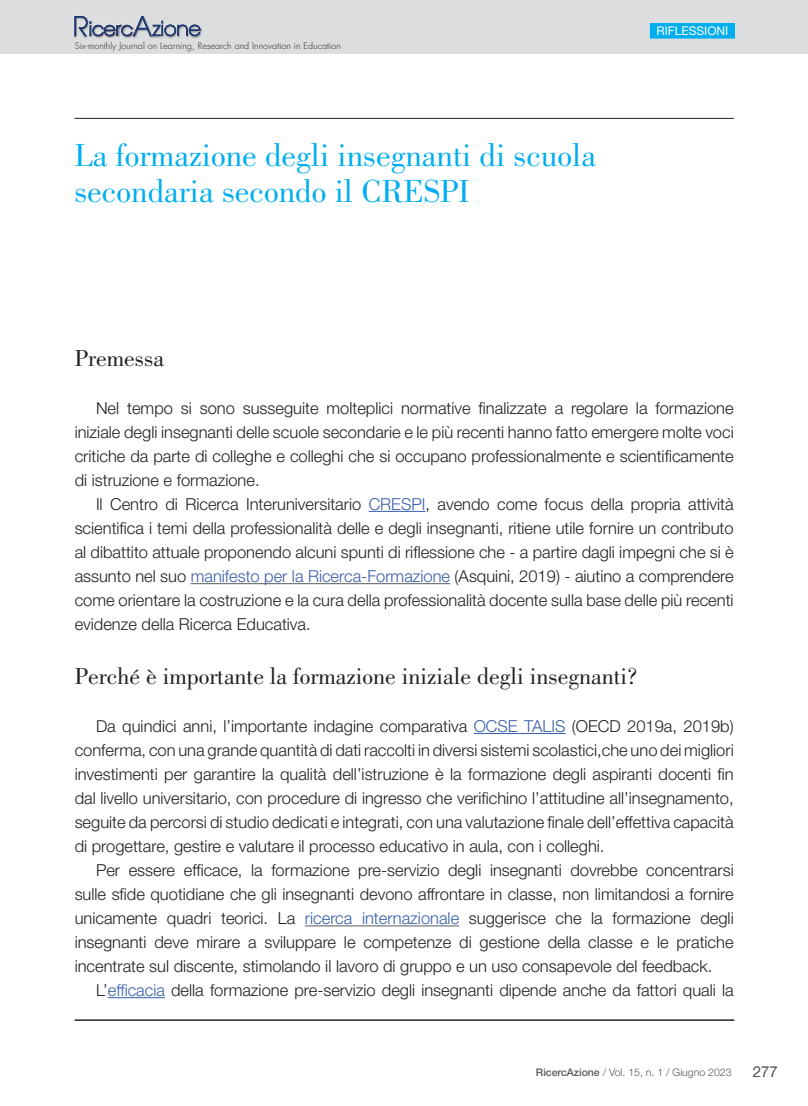
<style>
.page{position:relative;width:808px;height:1106px;background:#fff}
.page>*{position:absolute;margin:0;border:0;box-sizing:border-box;transform-origin:0 0}
.t1{font:33px/36px "Bodoni";color:#00aeef}
.t2{font:24px "Bodoni";color:#231f20}
.t3{font:300 16.5px/24px "Helvetica Neue LT Std";color:#231f20;text-align:justify}
.t4{font:300 15px "Helvetica Neue LT Std";color:#57585a}
.t5{font:12px "Helvetica Neue LT Std";color:#fff}
.t6{font:300 10.5px "Helvetica Neue LT Std";color:#57585a}
.t7{font:300 9px "Futura";letter-spacing:.01em;color:#6c6d70}
.s1{color:#375eab}
.s2{font-weight:500}
</style>
<div class="page">
<hr style="left:75px;top:1019px;width:659px;height:1px;background:#231f20">
<div style="left:0;top:0;width:808px;height:54px;background:#dcdddf"></div>
<div style="left:651px;top:24px;width:83px;height:14px;background:#00aeef"></div>
<div style="left:650px;top:23px;width:85px;height:16px;border:2px solid #00aeef"></div>
<hr style="left:74px;top:118px;width:660px;height:1px;background:#231f20">
<div style="left:73px;top:15px;width:17px;height:24px;background:#231f20;opacity:.3"></div>
<div style="left:87px;top:18px;width:47px;height:19px;background:#d1d1d3"></div>
<div style="left:88px;top:20px;width:47px;height:19px;background:#231f20;opacity:.5"></div>
<div style="left:131px;top:15px;width:23px;height:24px;background:#231f20;opacity:.3"></div>
<div style="left:150px;top:18px;width:52px;height:19px;background:#dcdddf"></div>
<div style="left:151px;top:20px;width:52px;height:19px;background:#231f20;opacity:.3"></div>
<svg style="left:74px;top:16px;width:126px;height:20px"></svg>
<hr style="left:369px;top:511px;width:56px;height:1px;background:#375eab">
<hr style="left:191px;top:583px;width:259px;height:1px;background:#57585a">
<hr style="left:474px;top:733px;width:91px;height:1px;background:#375eab">
<hr style="left:305px;top:925px;width:154px;height:1px;background:#57585a">
<hr style="left:108px;top:997px;width:57px;height:1px;background:#375eab">
<p class="t7" style="left:75px;top:40px;width:268px">Six-monthly Journal on Learning, Research and Innovation in Education</p>
<h1 class="t1" style="left:74px;top:137px;width:523px">La formazione degli insegnanti di scuola secondaria secondo il CRESPI</h1>
<p class="t5" style="left:656px;top:24px;width:73px">RIFLESSIONI</p>
<h2 class="t2" style="left:75px;top:345px;width:91px">Premessa</h2>
<p class="t3" style="left:75px;top:396px;width:660px;text-indent:21px">Nel tempo si sono susseguite molteplici normative finalizzate a regolare la formazione iniziale degli insegnanti delle scuole secondarie e le più recenti hanno fatto emergere molte voci critiche da parte di colleghe e colleghi che si occupano professionalmente e scientificamente di istruzione e formazione.</p>
<p class="t3" style="left:75px;top:492px;width:660px;text-indent:21px">Il Centro di Ricerca Interuniversitario <span class="s1">CRESPI</span>, avendo come focus della propria attività scientifica i temi della professionalità delle e degli insegnanti, ritiene utile fornire un contributo al dibattito attuale proponendo alcuni spunti di riflessione che - a partire dagli impegni che si è assunto nel suo <span class="s1">manifesto per la Ricerca-Formazione</span> (Asquini, 2019) - aiutino a comprendere come orientare la costruzione e la cura della professionalità docente sulla base delle più recenti evidenze della Ricerca Educativa.</p>
<h2 class="t2" style="left:75px;top:663px;width:565px">Perché è importante la formazione iniziale degli insegnanti?</h2>
<p class="t3" style="left:75px;top:714px;width:660px;text-indent:21px">Da quindici anni, l’importante indagine comparativa <span class="s1">OCSE TALIS</span> (OECD 2019a, 2019b) conferma, con una grande quantità di dati raccolti in diversi sistemi scolastici,che uno dei migliori investimenti per garantire la qualità dell’istruzione è la formazione degli aspiranti docenti fin dal livello universitario, con procedure di ingresso che verifichino l’attitudine all’insegnamento, seguite da percorsi di studio dedicati e integrati, con una valutazione finale dell’effettiva capacità di progettare, gestire e valutare il processo educativo in aula, con i colleghi.</p>
<p class="t3" style="left:75px;top:858px;width:660px;text-indent:21px">Per essere efficace, la formazione pre-servizio degli insegnanti dovrebbe concentrarsi sulle sfide quotidiane che gli insegnanti devono affrontare in classe, non limitandosi a fornire unicamente quadri teorici. La <span class="s1">ricerca internazionale</span> suggerisce che la formazione degli insegnanti deve mirare a sviluppare le competenze di gestione della classe e le pratiche incentrate sul discente, stimolando il lavoro di gruppo e un uso consapevole del feedback.</p>
<p class="t3" style="left:96px;top:978px;width:639px">L’<span class="s1">efficacia</span> della formazione pre-servizio degli insegnanti dipende anche da fattori quali la</p>
<p class="t6" style="left:536px;top:1066px;width:197px"><span class="s2">RicercAzione</span> / Vol. 15, n. 1 / Giugno 2023</p>
<p class="t4" style="left:753px;top:1062px;width:27px">277</p>
</div>
